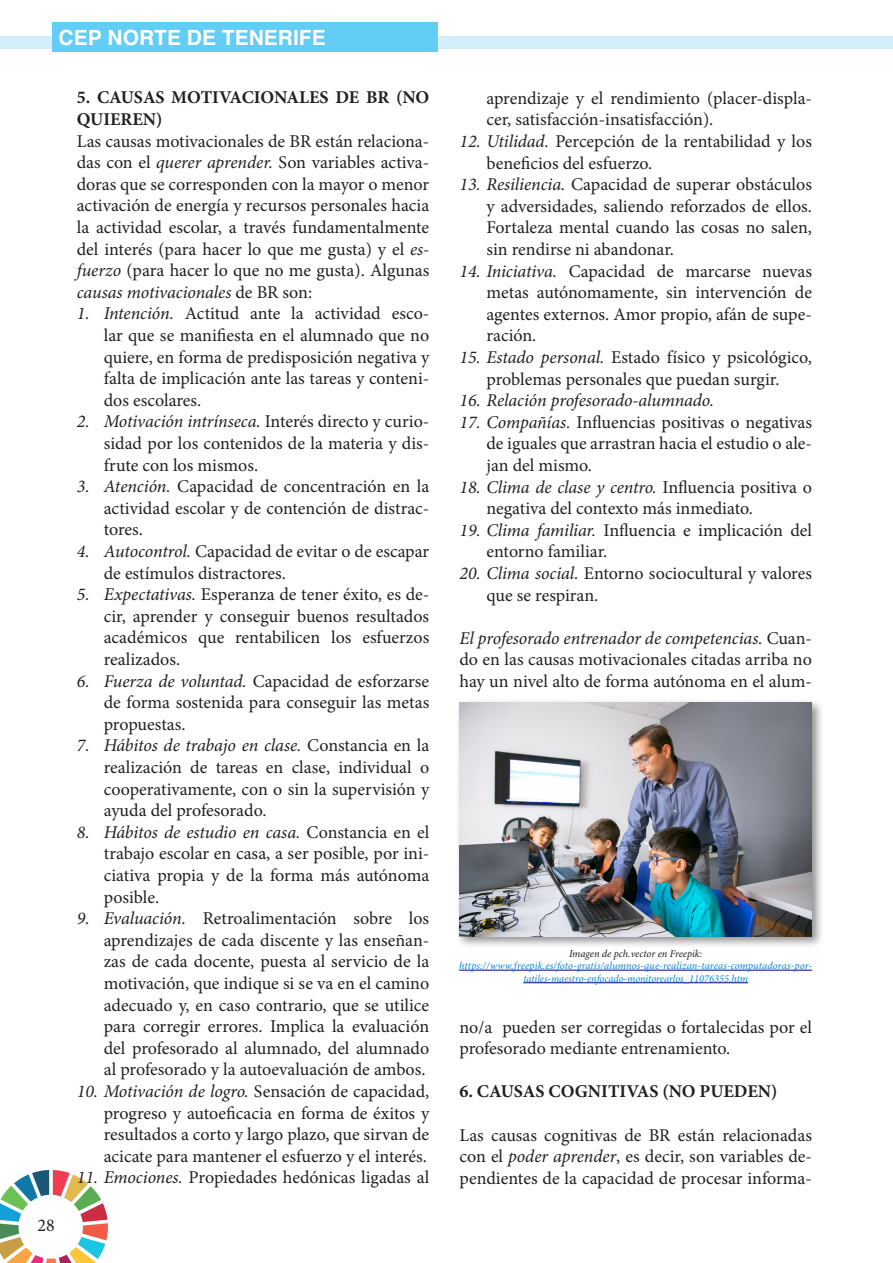
<style>
.page{position:relative;width:893px;height:1263px;background:#fff}
.page>*{position:absolute;margin:0;border:0;box-sizing:border-box;transform-origin:0 0}
.t1{font:700 21px "Helvetica";color:#fff}
.t2{font:18px/21.6px "Minion Pro";color:#231f20;text-align:justify}
.t3{font:700 18px/21.6px "Minion Pro";color:#231f20}
.t4{font:italic 18px "Minion Pro";letter-spacing:-.01em;color:#231f20}
.t5{font:italic 10.5px/12.6px "Minion Pro";color:#08d;text-align:center}
.t6{font:italic 10.5px "Minion Pro";letter-spacing:-.005em;color:#231f20}
.s1{font-style:italic}
</style>
<div class="page">
<img style="left:1px;top:1170px;width:106px;height:93px">
<div style="left:1px;top:36px;width:892px;height:13px;background:#d4effb"></div>
<div style="left:53px;top:23px;width:385px;height:29px;background:#62cdf5"></div>
<div style="left:455px;top:698px;width:369px;height:251px;background:#231f20;opacity:.5"></div>
<img style="left:459px;top:702px;width:353px;height:234px">
<hr style="left:459px;top:970px;width:353px;height:1px;background:#000080">
<hr style="left:523px;top:982px;width:225px;height:1px;background:#000080">
<p class="t1" style="left:59px;top:24px;width:269px">CEP NORTE DE TENERIFE</p>
<p class="t2" style="left:37px;top:1215px;width:19px">28</p>
<p class="t3" style="left:77px;top:87px;width:354px">5. CAUSAS MOTIVACIONALES DE BR (NO<br>QUIEREN)</p>
<p class="t2" style="left:77px;top:130px;width:354px">Las causas motivacionales de BR están relaciona&shy;das con el <span class="s1">querer aprender.</span> Son variables activa&shy;doras que se corresponden con la mayor o menor activación de energía y recursos personales hacia la actividad escolar, a través fundamentalmente del interés (para hacer lo que me gusta) y el <span class="s1">es&shy;fuerzo</span> (para hacer lo que no me gusta). Algunas <span class="s1">causas motivacionales</span> de BR son:</p>
<p class="t2" style="left:104px;top:303px;width:327px;text-indent:-27px"><span class="s1">1. Intención.</span> Actitud ante la actividad esco&shy;lar que se manifiesta en el alumnado que no quiere, en forma de predisposición negativa y falta de implicación ante las tareas y conteni&shy;dos escolares.</p>
<p class="t2" style="left:104px;top:411px;width:327px;text-indent:-27px"><span class="s1">2. Motivación intrínseca.</span> Interés directo y curio&shy;sidad por los contenidos de la materia y dis&shy;frute con los mismos.</p>
<p class="t2" style="left:104px;top:476px;width:327px;text-indent:-27px"><span class="s1">3. Atención.</span> Capacidad de concentración en la actividad escolar y de contención de distrac&shy;tores.</p>
<p class="t2" style="left:104px;top:540px;width:327px;text-indent:-27px"><span class="s1">4. Autocontrol.</span> Capacidad de evitar o de escapar de estímulos distractores.</p>
<p class="t2" style="left:104px;top:584px;width:327px;text-indent:-27px"><span class="s1">5. Expectativas.</span> Esperanza de tener éxito, es de&shy;cir, aprender y conseguir buenos resultados académicos que rentabilicen los esfuerzos realizados.</p>
<p class="t2" style="left:104px;top:670px;width:327px;text-indent:-27px"><span class="s1">6. Fuerza de voluntad.</span> Capacidad de esforzarse de forma sostenida para conseguir las metas propuestas.</p>
<p class="t2" style="left:104px;top:735px;width:327px;text-indent:-27px"><span class="s1">7. Hábitos de trabajo en clase.</span> Constancia en la realización de tareas en clase, individual o cooperativamente, con o sin la supervisión y ayuda del profesorado.</p>
<p class="t2" style="left:104px;top:821px;width:327px;text-indent:-27px"><span class="s1">8. Hábitos de estudio en casa.</span> Constancia en el trabajo escolar en casa, a ser posible, por ini&shy;ciativa propia y de la forma más autónoma posible.</p>
<p class="t2" style="left:104px;top:908px;width:327px;text-indent:-27px"><span class="s1">9. Evaluación.</span> Retroalimentación sobre los aprendizajes de cada discente y las enseñan&shy;zas de cada docente, puesta al servicio de la motivación, que indique si se va en el camino adecuado y, en caso contrario, que se utilice para corregir errores. Implica la evaluación del profesorado al alumnado, del alumnado al profesorado y la autoevaluación de ambos.</p>
<p class="t2" style="left:104px;top:1080px;width:327px;text-indent:-27px"><span class="s1">10. Motivación de logro.</span> Sensación de capacidad, progreso y autoeficacia en forma de éxitos y resultados a corto y largo plazo, que sirvan de acicate para mantener el esfuerzo y el interés.</p>
<p class="t2" style="left:77px;top:1167px;width:354px"><span class="s1">11. Emociones.</span> Propiedades hedónicas ligadas al</p>
<p class="t2" style="left:486px;top:87px;width:327px">aprendizaje y el rendimiento (placer-displa&shy;cer, satisfacción-insatisfacción).</p>
<p class="t2" style="left:486px;top:130px;width:327px;text-indent:-27px"><span class="s1">12. Utilidad.</span> Percepción de la rentabilidad y los beneficios del esfuerzo.</p>
<p class="t2" style="left:486px;top:174px;width:327px;text-indent:-27px"><span class="s1">13. Resiliencia.</span> Capacidad de superar obstáculos y adversidades, saliendo reforzados de ellos.<br>Fortaleza mental cuando las cosas no salen, sin rendirse ni abandonar.</p>
<p class="t2" style="left:486px;top:260px;width:327px;text-indent:-27px"><span class="s1">14. Iniciativa.</span> Capacidad de marcarse nuevas metas autónomamente, sin intervención de agentes externos. Amor propio, afán de supe&shy;ración.</p>
<p class="t2" style="left:459px;top:346px;width:354px;text-align:center"><span class="s1">15. Estado personal.</span> Estado físico y psicológico, problemas personales que puedan surgir.</p>
<p class="t4" style="left:459px;top:388px;width:256px">16. Relación profesorado-alumnado.</p>
<p class="t2" style="left:486px;top:411px;width:327px;text-indent:-27px"><span class="s1">17. Compañías.</span> Influencias positivas o negativas de iguales que arrastran hacia el estudio o ale&shy;jan del mismo.</p>
<p class="t2" style="left:486px;top:476px;width:327px;text-indent:-27px"><span class="s1">18. Clima de clase y centro.</span> Influencia positiva o negativa del contexto más inmediato.</p>
<p class="t2" style="left:486px;top:519px;width:327px;text-indent:-27px"><span class="s1">19. Clima familiar.</span> Influencia e implicación del entorno familiar.</p>
<p class="t2" style="left:486px;top:562px;width:327px;text-indent:-27px"><span class="s1">20. Clima social.</span> Entorno sociocultural y valores que se respiran.</p>
<p class="t2" style="left:459px;top:627px;width:354px"><span class="s1">El profesorado entrenador de competencias.</span> Cuan&shy;do en las causas motivacionales citadas arriba no hay un nivel alto de forma autónoma en el alum-</p>
<p class="t6" style="left:569px;top:946px;width:135px">Imagen de pch.vector en Freepik:</p>
<p class="t5" style="left:459px;top:959px;width:354px">https://www.freepik.es/foto-gratis/alumnos-que-realizan-tareas-computadoras-por&shy;tatiles-maestro-enfocado-monitorearlos_11076355.htm</p>
<p class="t2" style="left:459px;top:1016px;width:354px">no/a pueden ser corregidas o fortalecidas por el profesorado mediante entrenamiento.</p>
<p class="t3" style="left:459px;top:1081px;width:320px">6. CAUSAS COGNITIVAS (NO PUEDEN)</p>
<p class="t2" style="left:459px;top:1124px;width:354px">Las causas cognitivas de BR están relacionadas con el <span class="s1">poder aprender</span>, es decir, son variables de&shy;pendientes de la capacidad de procesar informa-</p>
</div>
